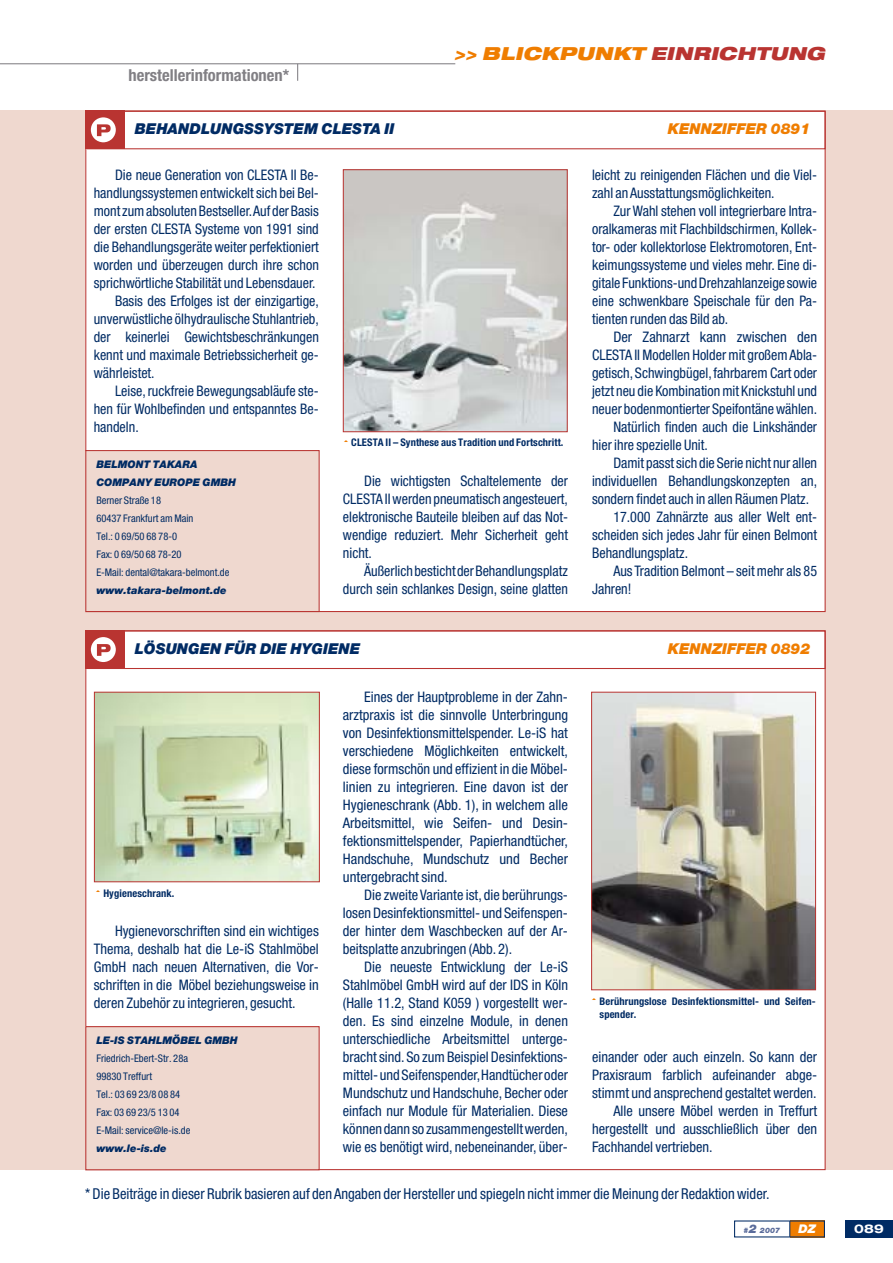
<style>
.page{position:relative;width:893px;height:1263px;background:#fff}
.page>*{position:absolute;margin:0;border:0;box-sizing:border-box;transform-origin:0 0}
.t1{font:italic 900 expanded 18px "Helvetica Neue";color:#ef7d00}
.t2{font:700 condensed 16.5px "Helvetica Neue";color:#817f84}
.t3{font:condensed 15px "Helvetica Neue";color:#002b64}
.t4{font:italic 900 15px "Helvetica Neue";color:#002b64}
.t5{font:italic 900 15px "Helvetica Neue";color:#ef7d00}
.t6{font:condensed 14.55px/18px "Helvetica Neue";color:#002b64;text-align:justify}
.t7{font:700 expanded 12px "Helvetica Neue";color:#fff}
.t8{font:italic 900 12px "Helvetica Neue";color:#fff}
.t9{font:condensed 10.5px/18px "Helvetica Neue";color:#002b64}
.t10{font:700 condensed 10.5px/13.5px "Helvetica Neue";letter-spacing:.01em;color:#002b64}
.t11{font:italic 900 10.5px/18px "Helvetica Neue";color:#002b64}
.t12{font:italic 900 7.5px "Helvetica Neue";color:#5a6c9b}
.s1{color:#b93431}
.s2{font-size:12px}
</style>
<div class="page">
<hr style="left:0;top:63px;width:455px;height:1px;background:#817f84">
<svg style="left:297px;top:64px;width:1px;height:17px"></svg>
<div style="left:790px;top:1220px;width:35px;height:17px;background:#ef7d00"></div>
<div style="left:845px;top:1220px;width:48px;height:17px;background:#002b64"></div>
<svg style="left:789px;top:1221px;width:1px;height:16px"></svg>
<div style="left:0;top:111px;width:893px;height:1059px;background:#efd8cf"></div>
<div style="left:86px;top:111px;width:739px;height:500px;background:#fff"></div>
<div style="left:87px;top:111px;width:739px;height:38px;border:1px solid #b93431"></div>
<div style="left:86px;top:451px;width:233px;height:160px;background:#efd8cf"></div>
<div style="left:85px;top:450px;width:235px;height:162px;border:1px solid #b93431"></div>
<div style="left:86px;top:111px;width:39px;height:38px;background:#b93431"></div>
<svg style="left:91px;top:117px;width:25px;height:25px"></svg>
<img style="left:345px;top:171px;width:220px;height:259px">
<div style="left:343px;top:169px;width:224px;height:263px;border:1px solid #b93431"></div>
<div style="left:86px;top:631px;width:739px;height:538px;background:#fff"></div>
<div style="left:87px;top:630px;width:739px;height:39px;border:1px solid #b93431"></div>
<div style="left:86px;top:1027px;width:233px;height:143px;background:#efd8cf"></div>
<div style="left:85px;top:1026px;width:235px;height:144px;border:1px solid #b93431"></div>
<div style="left:86px;top:630px;width:39px;height:39px;background:#b93431"></div>
<svg style="left:91px;top:637px;width:25px;height:25px"></svg>
<img style="left:96px;top:694px;width:222px;height:186px">
<div style="left:94px;top:692px;width:226px;height:190px;border:1px solid #b93431"></div>
<img style="left:593px;top:694px;width:221px;height:294px">
<div style="left:591px;top:692px;width:225px;height:298px;border:1px solid #b93431"></div>
<p class="t2" style="left:129px;top:70px;width:162px">herstellerinformationen*</p>
<p class="t1" style="left:454px;top:46px;width:376px">&gt;&gt; BLICKPUNKT <span class="s1">EINRICHTUNG</span></p>
<p class="t4" style="left:135px;top:123px;width:261px">BEHANDLUNGSSYSTEM CLESTA II</p>
<p class="t5" style="left:668px;top:123px;width:144px">KENNZIFFER 0891</p>
<p class="t6" style="left:115px;top:167px;width:205px">Die neue Generation von CLESTA II Be-</p>
<p class="t6" style="left:94px;top:185px;width:227px">handlungssystemen entwickelt sich bei Bel-</p>
<p class="t6" style="left:94px;top:203px;width:227px">mont zum absoluten Bestseller.Auf der Basis</p>
<p class="t6" style="left:94px;top:221px;width:227px">der ersten CLESTA Systeme von 1991 sind</p>
<p class="t6" style="left:94px;top:239px;width:227px">die Behandlungsgeräte weiter perfektioniert</p>
<p class="t6" style="left:94px;top:257px;width:227px">worden und überzeugen durch ihre schon</p>
<p class="t6" style="left:94px;top:275px;width:223px">sprichwörtliche Stabilität und Lebensdauer.</p>
<p class="t6" style="left:115px;top:293px;width:205px">Basis des Erfolges ist der einzigartige,</p>
<p class="t6" style="left:94px;top:311px;width:227px">unverwüstliche ölhydraulische Stuhlantrieb,</p>
<p class="t6" style="left:94px;top:329px;width:227px">der keinerlei Gewichtsbeschränkungen</p>
<p class="t6" style="left:94px;top:347px;width:227px">kennt und maximale Betriebssicherheit ge-</p>
<p class="t6" style="left:94px;top:365px;width:62px">währleistet.</p>
<p class="t6" style="left:115px;top:383px;width:205px">Leise, ruckfreie Bewegungsabläufe ste-</p>
<p class="t6" style="left:94px;top:401px;width:227px">hen für Wohlbefinden und entspanntes Be-</p>
<p class="t6" style="left:94px;top:419px;width:46px">handeln.</p>
<p class="t11" style="left:96px;top:456px;width:141px">BELMONT TAKARA<br>COMPANY EUROPE GMBH</p>
<p class="t9" style="left:96px;top:492px;width:135px">Berner Straße 18<br>60437 Frankfurt am Main<br>Tel.: 0 69/50 68 78-0<br>Fax: 0 69/50 68 78-20<br>E-Mail: dental@takara-belmont.de</p>
<p class="t11" style="left:96px;top:582px;width:132px">www.takara-belmont.de</p>
<p class="t10" style="left:351px;top:437px;width:214px">CLESTA II – Synthese aus Tradition und Fortschritt.</p>
<p class="t6" style="left:343px;top:473px;width:227px;text-indent:21px">Die wichtigsten Schaltelemente der CLESTA II werden pneumatisch angesteuert, elektronische Bauteile bleiben auf das Not&shy;wendige reduziert. Mehr Sicherheit geht nicht.</p>
<p class="t6" style="left:343px;top:563px;width:227px;text-align:right">Äußerlich besticht der Behandlungsplatz durch sein schlankes Design, seine glatten</p>
<p class="t6" style="left:592px;top:167px;width:227px">leicht zu reinigenden Flächen und die Viel&shy;zahl an Ausstattungsmöglichkeiten.</p>
<p class="t6" style="left:592px;top:203px;width:227px;text-indent:21px">Zur Wahl stehen voll integrierbare Intra&shy;oralkameras mit Flachbildschirmen, Kollek&shy;tor- oder kollektorlose Elektromotoren, Ent&shy;keimungssysteme und vieles mehr. Eine di&shy;gitale Funktions-und Drehzahlanzeige sowie eine schwenkbare Speischale für den Pa&shy;tienten runden das Bild ab.</p>
<p class="t6" style="left:613px;top:329px;width:205px">Der Zahnarzt kann zwischen den</p>
<p class="t6" style="left:592px;top:347px;width:227px">CLESTA II Modellen Holder mit großem Abla-</p>
<p class="t6" style="left:592px;top:365px;width:227px">getisch, Schwingbügel, fahrbarem Cart oder</p>
<p class="t6" style="left:592px;top:383px;width:227px">jetzt neu die Kombination mit Knickstuhl und</p>
<p class="t6" style="left:592px;top:401px;width:227px">neuer bodenmontierter Speifontäne wählen.</p>
<p class="t6" style="left:613px;top:419px;width:205px">Natürlich finden auch die Linkshänder</p>
<p class="t6" style="left:592px;top:437px;width:117px">hier ihre spezielle Unit.</p>
<p class="t6" style="left:613px;top:455px;width:205px">Damit passt sich die Serie nicht nur allen</p>
<p class="t6" style="left:592px;top:473px;width:227px">individuellen Behandlungskonzepten an,</p>
<p class="t6" style="left:592px;top:491px;width:219px">sondern findet auch in allen Räumen Platz.</p>
<p class="t6" style="left:613px;top:509px;width:205px">17.000 Zahnärzte aus aller Welt ent-</p>
<p class="t6" style="left:592px;top:527px;width:227px">scheiden sich jedes Jahr für einen Belmont</p>
<p class="t6" style="left:592px;top:545px;width:98px">Behandlungsplatz.</p>
<p class="t6" style="left:613px;top:563px;width:205px">Aus Tradition Belmont – seit mehr als 85</p>
<p class="t6" style="left:592px;top:581px;width:41px">Jahren!</p>
<p class="t4" style="left:135px;top:643px;width:227px">LÖSUNGEN FÜR DIE HYGIENE</p>
<p class="t5" style="left:668px;top:643px;width:144px">KENNZIFFER 0892</p>
<p class="t10" style="left:103px;top:887px;width:73px">Hygieneschrank.</p>
<p class="t6" style="left:94px;top:923px;width:227px;text-indent:21px">Hygienevorschriften sind ein wichtiges Thema, deshalb hat die Le-iS Stahlmöbel GmbH nach neuen Alternativen, die Vor&shy;schriften in die Möbel beziehungsweise in deren Zubehör zu integrieren, gesucht.</p>
<p class="t11" style="left:96px;top:1032px;width:143px">LE-IS STAHLMÖBEL GMBH</p>
<p class="t9" style="left:96px;top:1050px;width:96px">Friedrich-Ebert-Str. 28a<br>99830 Treffurt<br>Tel.: 03 69 23/8 08 84<br>Fax: 03 69 23/5 13 04<br>E-Mail: service@le-is.de</p>
<p class="t11" style="left:96px;top:1140px;width:72px">www.le-is.de</p>
<p class="t6" style="left:343px;top:689px;width:227px;text-indent:21px">Eines der Hauptprobleme in der Zahn&shy;arztpraxis ist die sinnvolle Unterbringung von Desinfektionsmittelspender. Le-iS hat verschiedene Möglichkeiten entwickelt, diese formschön und effizient in die Möbel&shy;linien zu integrieren. Eine davon ist der Hygieneschrank (Abb. 1), in welchem alle Arbeitsmittel, wie Seifen- und Desin&shy;fektionsmittelspender, Papierhandtücher, Handschuhe, Mundschutz und Becher untergebracht sind.</p>
<p class="t6" style="left:343px;top:887px;width:227px;text-indent:21px">Die zweite Variante ist, die berührungs&shy;losen Desinfektionsmittel- und Seifenspen&shy;der hinter dem Waschbecken auf der Ar&shy;beitsplatte anzubringen (Abb. 2).</p>
<p class="t6" style="left:343px;top:959px;width:227px;text-indent:21px">Die neueste Entwicklung der Le-iS Stahlmöbel GmbH wird auf der IDS in Köln (Halle 11.2, Stand K059 ) vorgestellt wer&shy;den. Es sind einzelne Module, in denen unterschiedliche Arbeitsmittel unterge&shy;bracht sind.So zum Beispiel Desinfektions&shy;mittel- und Seifenspender,Handtücher oder Mundschutz und Handschuhe, Becher oder einfach nur Module für Materialien. Diese können dann so zusammengestellt werden, wie es benötigt wird, nebeneinander, über-</p>
<p class="t10" style="left:600px;top:995px;width:218px">Berührungslose Desinfektionsmittel- und Seifen&shy;spender.</p>
<p class="t6" style="left:592px;top:1049px;width:227px">einander oder auch einzeln. So kann der</p>
<p class="t6" style="left:592px;top:1067px;width:227px">Praxisraum farblich aufeinander abge-</p>
<p class="t6" style="left:592px;top:1085px;width:226px">stimmt und ansprechend gestaltet werden.</p>
<p class="t6" style="left:613px;top:1103px;width:205px">Alle unsere Möbel werden in Treffurt</p>
<p class="t6" style="left:592px;top:1121px;width:227px">hergestellt und ausschließlich über den</p>
<p class="t6" style="left:592px;top:1139px;width:122px">Fachhandel vertrieben.</p>
<p class="t3" style="left:85px;top:1188px;width:686px">* Die Beiträge in dieser Rubrik basieren auf den Angaben der Hersteller und spiegeln nicht immer die Meinung der Redaktion wider.</p>
<p class="t12" style="left:744px;top:1227px;width:38px">#<span class="s2">2</span> 2007</p>
<p class="t8" style="left:798px;top:1224px;width:19px">DZ</p>
<p class="t7" style="left:854px;top:1224px;width:31px">089</p>
</div>
